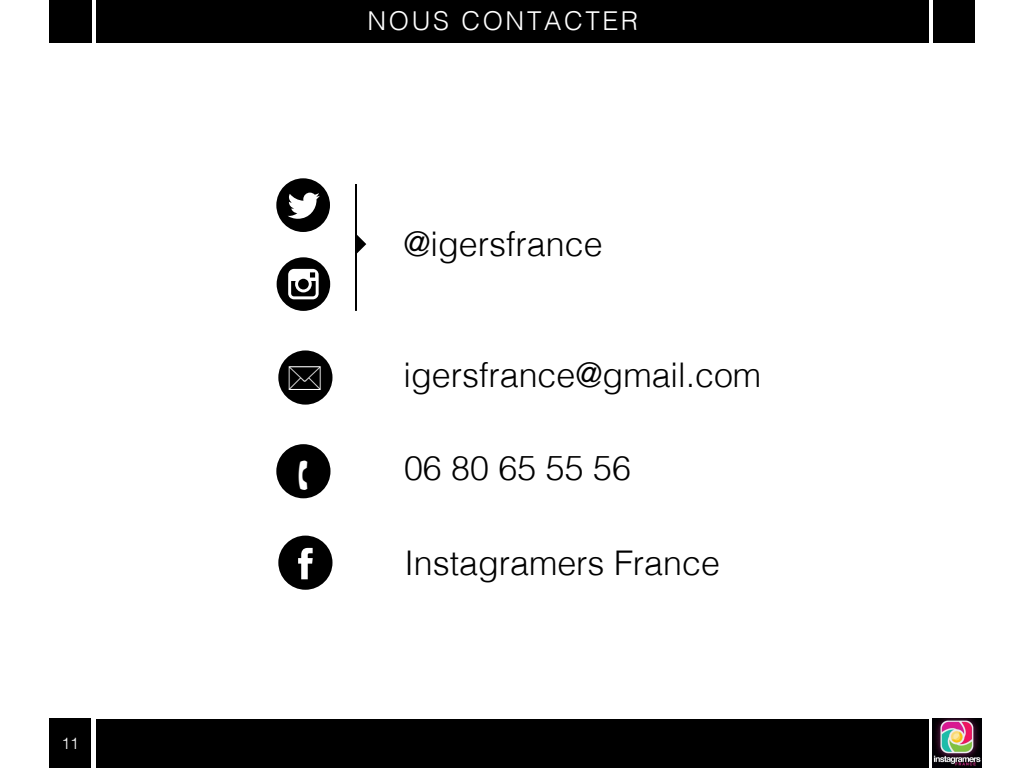
<style>
.page{position:relative;width:1024px;height:768px;background:#fff}
.page>*{position:absolute;margin:0;border:0;box-sizing:border-box;transform-origin:0 0}
.t1{font:300 34px "Helvetica";color:#000}
.t2{font:300 26px "Helvetica";letter-spacing:.1em;color:#fff}
.t3{font:300 16px "Helvetica";color:#fff}
</style>
<div class="page">
<div style="left:96px;top:719px;width:833px;height:49px;background:#000"></div>
<div style="left:96px;top:0;width:833px;height:43px;background:#000"></div>
<img style="left:933px;top:719px;width:49px;height:49px">
<div style="left:49px;top:719px;width:42px;height:49px;background:#000"></div>
<div style="left:49px;top:0;width:42px;height:43px;background:#000"></div>
<div style="left:933px;top:0;width:42px;height:43px;background:#000"></div>
<svg style="left:276px;top:178px;width:54px;height:54px"></svg>
<svg style="left:277px;top:257px;width:53px;height:54px"></svg>
<svg style="left:278px;top:536px;width:55px;height:54px"></svg>
<div style="left:276px;top:444px;width:54px;height:54px;background:#000;border-radius:50%"></div>
<div style="left:278px;top:350px;width:55px;height:55px;background:#000;border-radius:50%"></div>
<svg style="left:357px;top:235px;width:9px;height:19px"></svg>
<hr style="left:355px;top:184px;width:2px;height:127px;background:#000">
<p class="t3" style="left:61px;top:730px;width:19px">11</p>
<p class="t2" style="left:368px;top:-1px;width:272px">NOUS CONTACTER</p>
<p class="t1" style="left:403px;top:215px;width:201px">@igersfrance</p>
<p class="t1" style="left:403px;top:346px;width:359px">igersfrance@gmail.com</p>
<p class="t1" style="left:404px;top:439px;width:228px">06 80 65 55 56</p>
<p class="t1" style="left:404px;top:534px;width:317px">Instagramers France</p>
</div>
